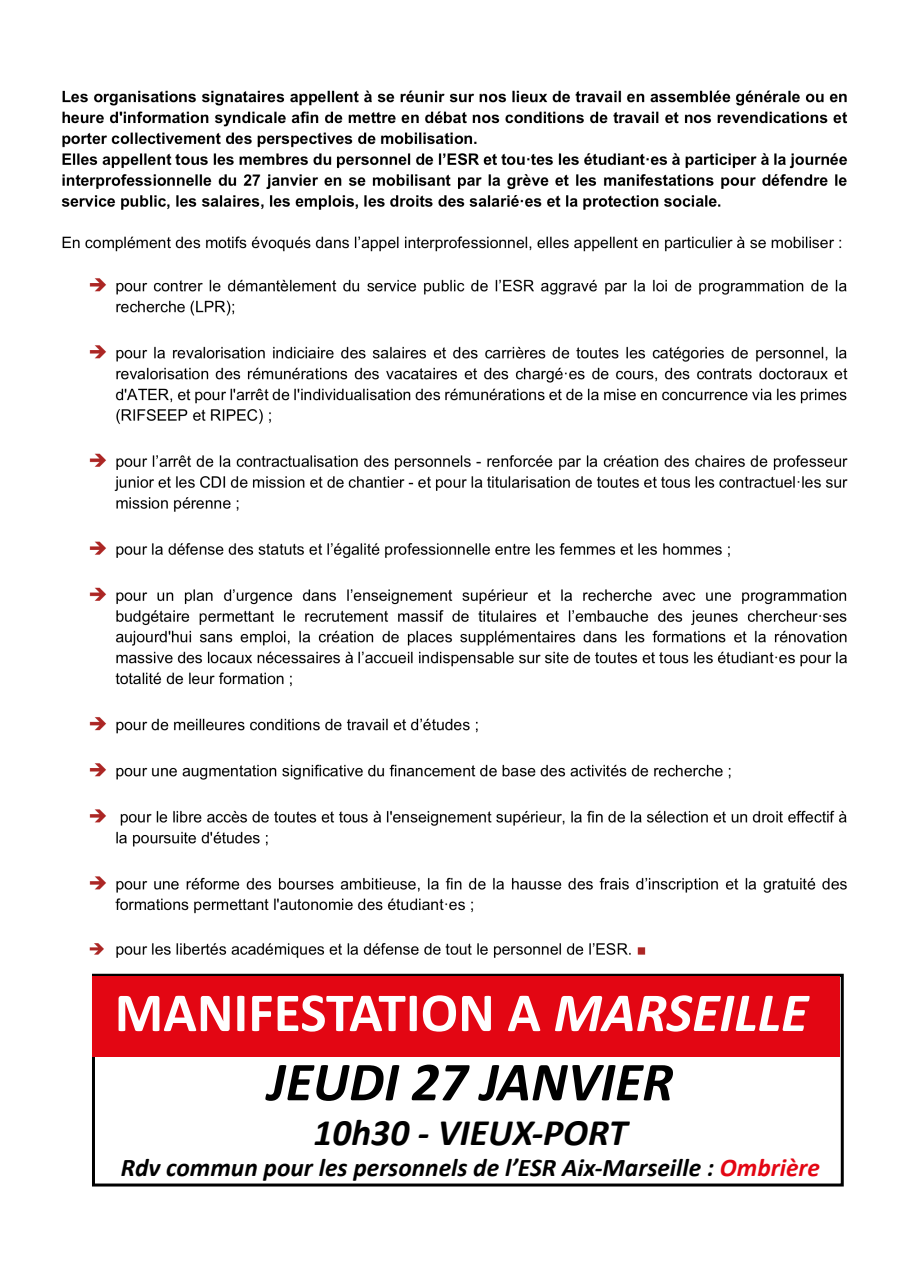
<style>
.page{position:relative;width:910px;height:1280px;background:#fff}
.page>*{position:absolute;margin:0;border:0;box-sizing:border-box;transform-origin:0 0}
.t1{font:700 55.5px/69.3px "Calibri";color:#fff;text-align:center}
.t2{font:italic 700 37.5px "Calibri";color:#000}
.t3{font:italic 700 25.5px "Calibri";color:#000}
.s1{font-style:italic}
.s2{font-style:italic;color:#000}
.s3{color:#e30613}
</style>
<div class="page">
<img style="left:61px;top:90px;width:787px;height:868px">
<div style="left:92px;top:974px;width:752px;height:212px;background:#fff;border:3px solid #000"></div>
<div style="left:93px;top:976px;width:747px;height:80px;background:#e30613"></div>
<h1 class="t1" style="left:115px;top:978px;width:695px">MANIFESTATION A <span class="s1">MARSEILLE<br></span><span class="s2">JEUDI 27 JANVIER</span></h1>
<h2 class="t2" style="left:314px;top:1109px;width:315px">10h30 - VIEUX-PORT</h2>
<p class="t3" style="left:121px;top:1151px;width:701px">Rdv commun pour les personnels de l’ESR Aix-Marseille : <span class="s3">Ombrière</span></p>
</div>
